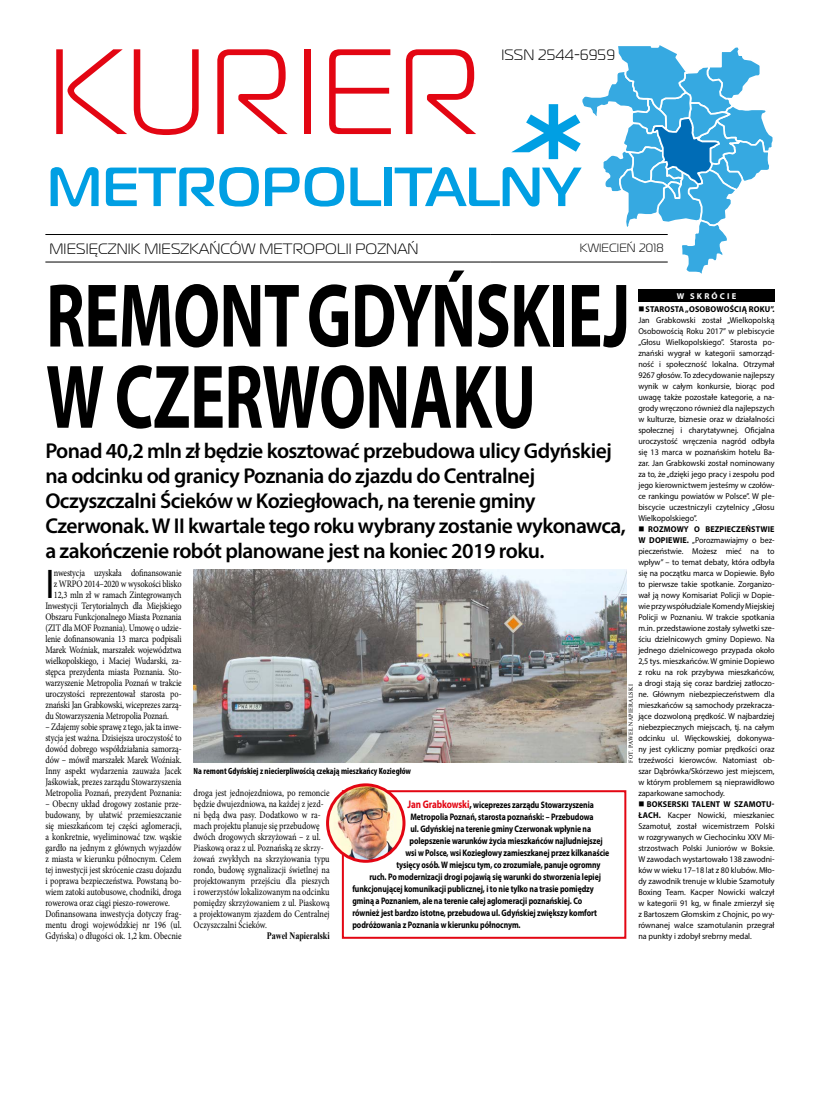
<style>
.page{position:relative;width:820px;height:1106px;background:#fff}
.page>*{position:absolute;margin:0;border:0;box-sizing:border-box;transform-origin:0 0}
.t1{font:121px "Magistral EE";letter-spacing:.015em;color:#e30613}
.t2{font:700 91.2px/81.2px "Myriad Pro";letter-spacing:-.01em;color:#000;scale:.72 1}
.t3{font:700 55px "Magistral EE";letter-spacing:.01em;color:#009fe3}
.t4{font:41.6px "Myriad Pro";color:#000;scale:.92 1}
.t5{font:600 21.5px/25px "Myriad Pro";letter-spacing:-.025em;color:#000}
.t6{font:300 15px "Magistral";letter-spacing:.01em;color:#000}
.t7{font:300 12px "Magistral";letter-spacing:.01em;color:#000}
.t8{font:9.9px/11px "Minion Pro";letter-spacing:-.01em;color:#000;scale:.84 1}
.t9{font:700 9.9px "Times New Roman";color:#000;scale:.82 1}
.t10{font:700 9.5px "Myriad Pro";letter-spacing:-.01em;color:#000;scale:.82 1}
.t11{font:700 condensed 9px "Myriad Pro";color:#000}
.t12{font:8.5px/11px "Myriad Pro";color:#000;text-align:justify;scale:.95 1}
.t13{font:700 8.5px "Myriad Pro";color:#fff}
.t14{font:6px "Times New Roman";letter-spacing:.035em;color:#000}
.s1{font-weight:700}
.s2{font-size:11px;color:#e30613}
.s3{font-size:11px}
</style>
<div class="page">
<hr style="left:45px;top:234px;width:445px;height:1px;background:#000">
<hr style="left:490px;top:234px;width:177px;height:1px;background:#000">
<hr style="left:45px;top:262px;width:445px;height:1px;background:#000">
<hr style="left:490px;top:262px;width:177px;height:1px;background:#000">
<svg style="left:511px;top:45px;width:262px;height:229px"></svg>
<div style="left:638px;top:289px;width:136px;height:12px;background:#000"></div>
<img style="left:193px;top:569px;width:433px;height:193px">
<div style="left:342px;top:790px;width:284px;height:148px;border:2px solid #e30613"></div>
<img style="left:327px;top:785px;width:77px;height:76px;border-radius:38px">
<div style="left:326px;top:783px;width:79px;height:79px;border:3px solid #e30613;border-radius:50%"></div>
<h1 class="t1" style="left:48px;top:19px;width:436px">KURIER</h1>
<h3 class="t3" style="left:47px;top:153px;width:534px">METROPOLITALNY</h3>
<h3 class="t6" style="left:49px;top:239px;width:370px">MIESIĘCZNIK MIESZKAŃCÓW METROPOLII POZNAŃ</h3>
<h3 class="t7" style="left:579px;top:241px;width:85px">KWIECIEŃ 2018</h3>
<h2 class="t2" style="left:46px;top:272px;width:812px">remont Gdyńskiej w Czerwonaku</h2>
<p class="t5" style="left:45px;top:437px;width:582px">Ponad 40,2 mln zł będzie kosztować przebudowa ulicy Gdyńskiej na odcinku od granicy Poznania do zjazdu do Centralnej Oczyszczalni Ścieków w Koziegłowach, na terenie gminy Czerwonak. W II kwartale tego roku wybrany zostanie wykonawca, a zakończenie robót planowane jest na koniec 2019 roku.</p>
<h3 class="t6" style="left:501px;top:46px;width:9px">ISSN</h3>
<h3 class="t6" style="left:537px;top:46px;width:78px">2544-6959</h3>
<p class="t13" style="left:676px;top:290px;width:21px">W SKR</p>
<p class="t13" style="left:711px;top:290px;width:21px">ÓCIE</p>
<p class="t12" style="left:638px;top:303px;width:145px">■<span class="s1">Starosta „Osobowością Roku”.<br></span>Jan Grabkowski został „Wielkopolską Osobowością Roku 2017” w plebiscycie „Głosu Wielkopolskiego”. Starosta po&shy;znański wygrał w kategorii samorząd&shy;ność i społeczność lokalna. Otrzymał 9267 głosów. To zdecydowanie najlepszy wynik w całym konkursie, biorąc pod uwagę także pozostałe kategorie, a na&shy;grody wręczono również dla najlepszych w kulturze, biznesie oraz w działalności społecznej i charytatywnej. Oficjalna uroczystość wręczenia nagród odbyła się 13 marca w poznańskim hotelu Ba&shy;zar. Jan Grabkowski został nominowany za to, że „dzięki jego pracy i zespołu pod jego kierownictwem jesteśmy w czołów&shy;ce rankingu powiatów w Polsce”. W ple&shy;biscycie uczestniczyli czytelnicy „Głosu Wielkopolskiego”.</p>
<p class="t12" style="left:638px;top:523px;width:145px">■ <span class="s1">Rozmowy o bezpieczeństwie w Dopiewie.</span> „Porozmawiajmy o bez&shy;pieczeństwie. Możesz mieć na to wpływ” – to temat debaty, która odbyła się na początku marca w Dopiewie. Było to pierwsze takie spotkanie. Zorganizo&shy;wał ją nowy Komisariat Policji w Dopie&shy;wie przy współudziale Komendy Miejskiej Policji w Poznaniu. W trakcie spotkania m.in. przedstawione zostały sylwetki sze&shy;ściu dzielnicowych gminy Dopiewo. Na jednego dzielnicowego przypada około 2,5 tys. mieszkańców. W gminie Dopiewo z roku na rok przybywa mieszkańców, a drogi stają się coraz bardziej zatłoczo&shy;ne. Głównym niebezpieczeństwem dla mieszkańców są samochody przekracza&shy;jące dozwoloną prędkość. W najbardziej niebezpiecznych miejscach, tj. na całym odcinku ul. Więckowskiej, dokonywa&shy;ny jest cykliczny pomiar prędkości oraz trzeźwości kierowców. Natomiast ob&shy;szar Dąbrówka/Skórzewo jest miejscem, w którym problemem są nieprawidłowo zaparkowane samochody.</p>
<p class="t12" style="left:638px;top:798px;width:145px">■ <span class="s1">Bokserski talent w Szamotu&shy;łach.</span> Kacper Nowicki, mieszkaniec Szamotuł, został wicemistrzem Polski w rozgrywanych w Ciechocinku XXV Mi&shy;strzostwach Polski Juniorów w Boksie.<br>W zawodach wystartowało 138 zawodni&shy;ków w wieku 17–18 lat z 80 klubów. Mło&shy;dy zawodnik trenuje w klubie Szamotuły Boxing Team. Kacper Nowicki walczył w kategorii 91 kg, w finale zmierzył się z Bartoszem Głomskim z Chojnic, po wy&shy;równanej walce szamotulanin przegrał na punkty i zdobył srebrny medal.</p>
<h3 class="t4" style="left:45px;top:558px;width:11px">I</h3>
<p class="t8" style="left:54px;top:567px;width:153px">nwestycja uzyskała dofinansowanie</p>
<p class="t8" style="left:54px;top:578px;width:153px">z WRPO 2014–2020 w wysokości blisko</p>
<p class="t8" style="left:54px;top:589px;width:153px">12,3 mln zł w ramach Zintegrowanych</p>
<p class="t8" style="left:45px;top:600px;width:164px">Inwestycji Terytorialnych dla Miejskiego</p>
<p class="t8" style="left:45px;top:611px;width:164px">Obszaru Funkcjonalnego Miasta Poznania</p>
<p class="t8" style="left:45px;top:622px;width:164px">(ZIT dla MOF Poznania). Umowę o udzie-</p>
<p class="t8" style="left:45px;top:633px;width:164px">lenie dofinansowania 13 marca podpisali</p>
<p class="t8" style="left:45px;top:644px;width:164px">Marek Woźniak, marszałek województwa</p>
<p class="t8" style="left:45px;top:655px;width:164px">wielkopolskiego, i Maciej Wudarski, za-</p>
<p class="t8" style="left:45px;top:666px;width:164px">stępca prezydenta miasta Poznania. Sto-</p>
<p class="t8" style="left:45px;top:677px;width:164px">warzyszenie Metropolia Poznań w trakcie</p>
<p class="t8" style="left:45px;top:688px;width:164px">uroczystości reprezentował starosta po-</p>
<p class="t8" style="left:45px;top:699px;width:164px">znański Jan Grabkowski, wiceprezes zarzą-</p>
<p class="t8" style="left:45px;top:710px;width:149px">du Stowarzyszenia Metropolia Poznań.</p>
<p class="t8" style="left:45px;top:721px;width:164px;text-align:justify">– Zdajemy sobie sprawę z tego, jak ta inwe&shy;stycja jest ważna. Dzisiejsza uroczystość to dowód dobrego współdziałania samorzą&shy;dów – mówił marszałek Marek Woźniak.<br>Inny aspekt wydarzenia zauważa Jacek Jaśkowiak, prezes zarządu Stowarzyszenia Metropolia Poznań, prezydent Poznania:</p>
<p class="t8" style="left:45px;top:798px;width:164px">– Obecny układ drogowy zostanie prze&shy;budowany, by ułatwić przemieszczanie się mieszkańcom tej części aglomeracji, a konkretnie, wyeliminować tzw. wąskie gardło na jednym z głównych wyjazdów z miasta w kierunku północnym. Celem tej inwestycji jest skrócenie czasu dojazdu i poprawa bezpieczeństwa. Powstaną bo&shy;wiem zatoki autobusowe, chodniki, droga rowerowa oraz ciągi pieszo-rowerowe.<br>Dofinansowana inwestycja dotyczy frag&shy;mentu drogi wojewódzkiej nr 196 (ul.<br>Gdyńska) o długości ok. 1,2 km. Obecnie</p>
<p class="t8" style="left:193px;top:787px;width:163px">droga jest jednojezdniowa, po remoncie będzie dwujezdniowa, na każdej z jezd&shy;ni będą dwa pasy. Dodatkowo w ra&shy;mach projektu planuje się przebudowę dwóch drogowych skrzyżowań – z ul.<br>Piaskową oraz z ul. Poznańską ze skrzy&shy;żowań zwykłych na skrzyżowania typu rondo, budowę sygnalizacji świetlnej na projektowanym przejściu dla pieszych i rowerzystów lokalizowanym na odcinku pomiędzy skrzyżowaniem z ul. Piaskową a projektowanym zjazdem do Centralnej Oczyszczalni Ścieków.</p>
<p class="t14" style="left:626px;top:762px;width:80px;rotate:-90deg">Fot. Paweł Napieralski</p>
<p class="t11" style="left:193px;top:765px;width:219px">Na remont Gdyńskiej z niecierpliwością czekają mieszkańcy Koziegłów</p>
<p class="t10" style="left:407px;top:798px;width:229px"><span class="s2">Jan Grabkowski</span><span class="s3">,</span> wiceprezes zarządu Stowarzyszenia</p>
<p class="t10" style="left:410px;top:810px;width:225px">Metropolia Poznań, starosta poznański: – Przebudowa</p>
<p class="t10" style="left:410px;top:822px;width:222px">ul. Gdyńskiej na terenie gminy Czerwonak wpłynie na</p>
<p class="t10" style="left:409px;top:834px;width:237px">polepszenie warunków życia mieszkańców najludniejszej</p>
<p class="t10" style="left:405px;top:846px;width:250px">wsi w Polsce, wsi Koziegłowy zamieszkanej przez kilkanaście</p>
<p class="t10" style="left:396px;top:858px;width:250px">tysięcy osób. W miejscu tym, co zrozumiałe, panuje ogromny</p>
<p class="t10" style="left:369px;top:870px;width:284px">ruch. Po modernizacji drogi pojawią się warunki do stworzenia lepiej</p>
<p class="t10" style="left:352px;top:882px;width:296px">funkcjonującej komunikacji publicznej, i to nie tylko na trasie pomiędzy</p>
<p class="t10" style="left:352px;top:894px;width:282px">gminą a Poznaniem, ale na terenie całej aglomeracji poznańskiej. Co</p>
<p class="t10" style="left:352px;top:906px;width:300px">również jest bardzo istotne, przebudowa ul. Gdyńskiej zwiększy komfort</p>
<p class="t10" style="left:352px;top:918px;width:206px">podróżowania z Poznania w kierunku północnym.</p>
<p class="t9" style="left:267px;top:928px;width:78px">Paweł Napieralski</p>
</div>
